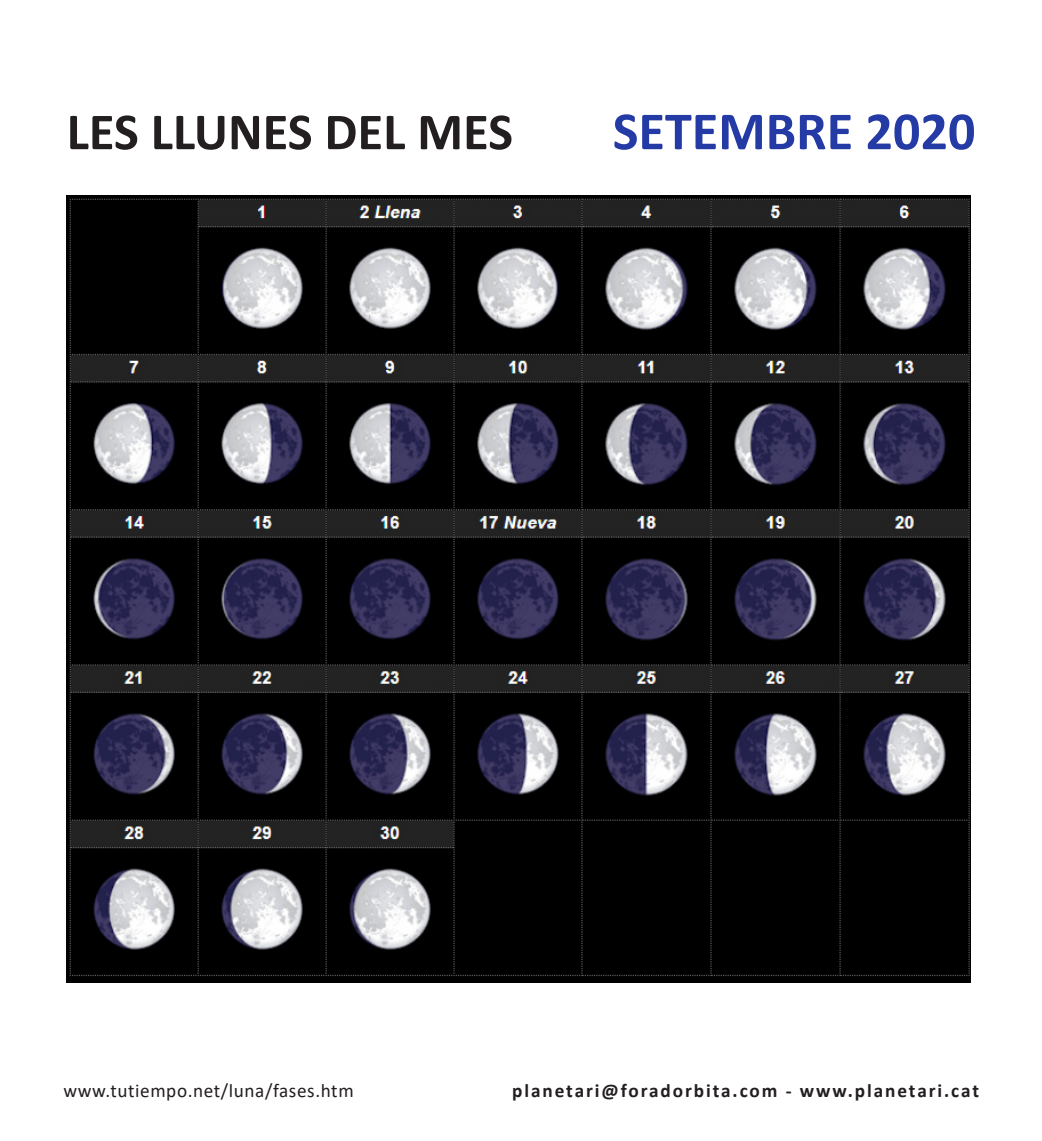
<style>
.page{position:relative;width:1042px;height:1141px;background:#fff}
.page>*{position:absolute;margin:0;border:0;box-sizing:border-box;transform-origin:0 0}
.t1{font:700 54.25px "Calibri";color:#243aa5}
.t2{font:700 52.5px "Calibri";color:#231f20}
.t3{font:700 19.25px "Calibri";letter-spacing:.1em;color:#231f20}
.t4{font:19.25px "Calibri";letter-spacing:.03em;color:#231f20}
</style>
<div class="page">
<img style="left:67px;top:195px;width:903px;height:787px">
<p class="t2" style="left:67px;top:95px;width:448px">LES LLUNES DEL MES</p>
<p class="t1" style="left:613px;top:93px;width:364px">SETEMBRE 2020</p>
<p class="t4" style="left:63px;top:1077px;width:292px">www.tutiempo.net/luna/fases.htm</p>
<p class="t3" style="left:512px;top:1077px;width:468px">planetari@foradorbita.com - www.planetari.cat</p>
</div>
